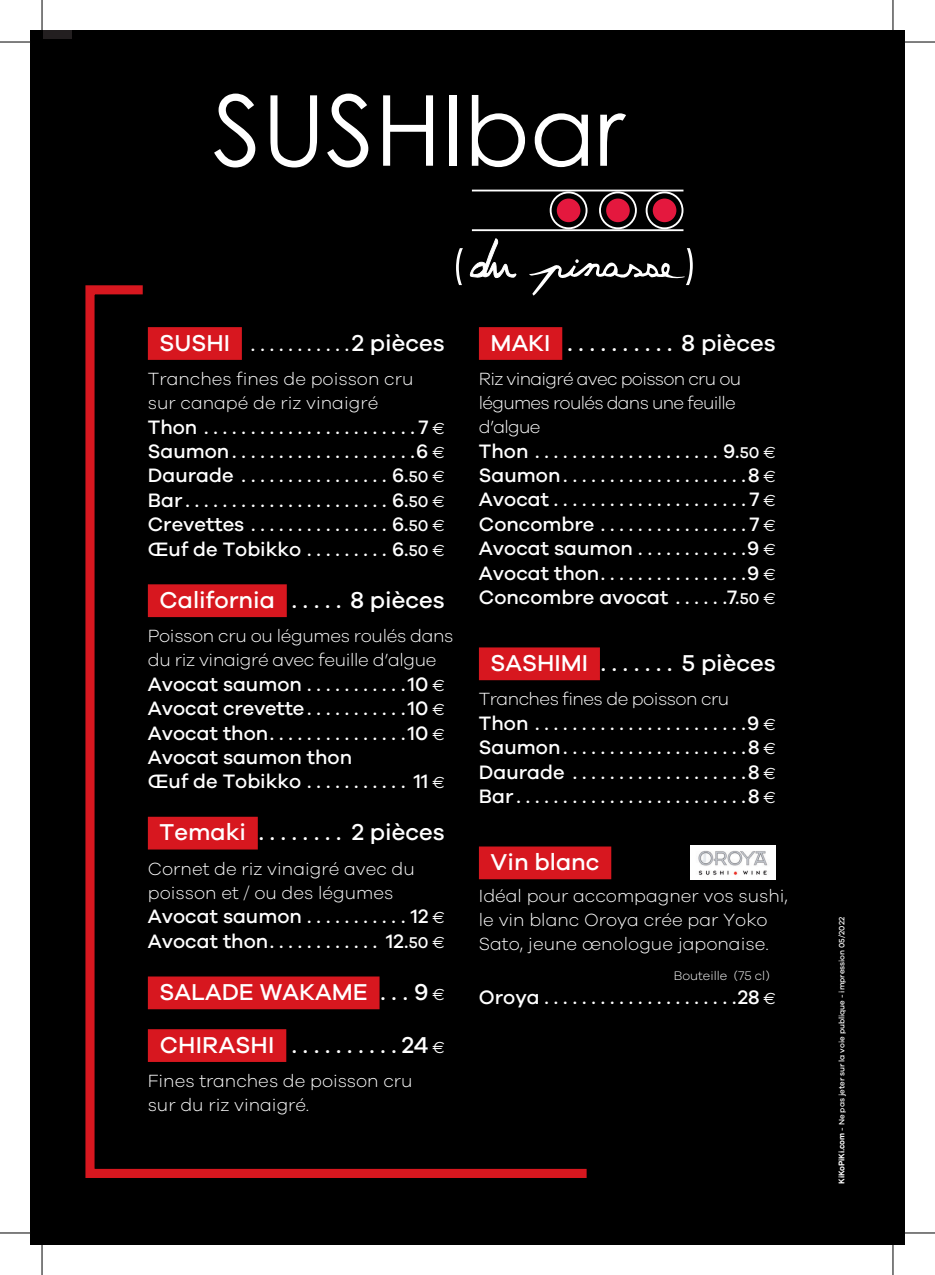
<style>
.page{position:relative;width:935px;height:1275px;background:#fff}
.page>*{position:absolute;margin:0;border:0;box-sizing:border-box;transform-origin:0 0}
.t1{font:500 23.6px "Galano Grotesque";color:#fff}
.t2{font:500 20px/24.4px "Galano Grotesque";color:#fff;text-align:justify}
.t3{font:300 18.2px/24px "Galano Grotesque";color:#fff}
.t4{font:300 18.2px/24px "Galano Grotesque";letter-spacing:-.04em;color:#fff}
.t5{font:300 18.2px/24px "Galano Grotesque";letter-spacing:-.02em;color:#fff}
.t6{font:300 18.2px "Galano Grotesque";letter-spacing:-.03em;color:#fff}
.t7{font:300 12.8px "Galano Grotesque";color:#fff}
.t8{font:500 8px "Galano Grotesque";color:#fff}
.s1{font-size:20px}
.s2{font-family:"Euro Sans";font-weight:400;font-size:16.4px}
.s3{font-size:16px}
.s4{font-family:"Swiss 721 BT Bold Rounded";font-weight:400}
</style>
<div class="page">
<div style="left:31px;top:31px;width:873px;height:1213px;background:#000"></div>
<div style="left:44px;top:31px;width:28px;height:8px;background:#231f20"></div>
<div style="left:479px;top:647px;width:121px;height:33px;background:#d7171f"></div>
<div style="left:479px;top:846px;width:132px;height:33px;background:#d7171f"></div>
<img style="left:690px;top:846px;width:85px;height:33px">
<svg style="left:85px;top:285px;width:510px;height:893px"></svg>
<svg style="left:472px;top:95px;width:53px;height:72px"></svg>
<svg style="left:534px;top:113px;width:54px;height:54px"></svg>
<svg style="left:600px;top:113px;width:26px;height:53px"></svg>
<svg style="left:214px;top:94px;width:41px;height:73px"></svg>
<svg style="left:270px;top:95px;width:47px;height:72px"></svg>
<svg style="left:327px;top:94px;width:41px;height:73px"></svg>
<svg style="left:383px;top:95px;width:50px;height:71px"></svg>
<div style="left:449px;top:95px;width:7px;height:71px;background:#fff"></div>
<hr style="left:472px;top:229px;width:211px;height:2px;background:#fff">
<hr style="left:472px;top:190px;width:211px;height:1px;background:#fff">
<svg style="left:549px;top:191px;width:38px;height:38px"></svg>
<div style="left:556px;top:198px;width:24px;height:24px;background:#e4183e;border-radius:50%"></div>
<svg style="left:645px;top:191px;width:38px;height:38px"></svg>
<div style="left:652px;top:198px;width:24px;height:24px;background:#e4183e;border-radius:50%"></div>
<svg style="left:599px;top:191px;width:37px;height:38px"></svg>
<div style="left:606px;top:198px;width:23px;height:24px;background:#e4183e;border-radius:50%"></div>
<svg style="left:456px;top:238px;width:61px;height:47px"></svg>
<svg style="left:529px;top:248px;width:163px;height:47px"></svg>
<hr style="left:0;top:42px;width:30px;height:1px;background:#000">
<hr style="left:904px;top:42px;width:30px;height:1px;background:#000">
<hr style="left:0;top:1232px;width:30px;height:1px;background:#000">
<hr style="left:904px;top:1232px;width:30px;height:1px;background:#000">
<hr style="left:42px;top:0;width:1px;height:30px;background:#000">
<hr style="left:42px;top:1245px;width:1px;height:30px;background:#000">
<hr style="left:892px;top:0;width:1px;height:30px;background:#000">
<hr style="left:892px;top:1245px;width:1px;height:30px;background:#000">
<p class="t1" style="left:159px;top:329px;width:286px">SUSHI <span class="s1">. . . . . . . . . .</span> 2 pièces</p>
<p class="t3" style="left:148px;top:366px;width:267px">Tranches fines de poisson cru sur canapé de riz vinaigré</p>
<p class="t2" style="left:148px;top:414px;width:298px">Thon . . . . . . . . . . . . . . . . . . . . . . 7 <span class="s2">* </span>Saumon . . . . . . . . . . . . . . . . . . . 6 <span class="s2">* </span>Daurade . . . . . . . . . . . . . . . . 6.<span class="s3">50</span> <span class="s2">* </span>Bar . . . . . . . . . . . . . . . . . . . . . . 6.<span class="s3">50</span> <span class="s2">* </span>Crevettes . . . . . . . . . . . . . . . 6.<span class="s3">50</span> <span class="s2">* </span>Œuf de Tobikko . . . . . . . . . 6.<span class="s3">50</span> <span class="s2">*</span></p>
<p class="t1" style="left:159px;top:586px;width:286px">California . . . . . 8 pièces</p>
<p class="t5" style="left:148px;top:623px;width:307px">Poisson cru ou légumes roulés dans du riz vinaigré avec feuille d’algue</p>
<p class="t2" style="left:148px;top:671px;width:298px;text-align:left">Avocat saumon . . . . . . . . . . 10 <span class="s2">*<br></span>Avocat crevette . . . . . . . . . . 10 <span class="s2">*<br></span>Avocat thon . . . . . . . . . . . . . . 10 <span class="s2">*<br></span>Avocat saumon thon<br>Œuf de Tobikko . . . . . . . . . . . 11 <span class="s2">*</span></p>
<p class="t1" style="left:159px;top:818px;width:286px">Temaki . . . . . . . . 2 pièces</p>
<p class="t3" style="left:148px;top:856px;width:268px">Cornet de riz vinaigré avec du poisson et / ou des légumes</p>
<p class="t2" style="left:148px;top:903px;width:298px">Avocat saumon . . . . . . . . . . . 12 <span class="s2">*<br></span>Avocat thon . . . . . . . . . . . . 12.<span class="s3">50</span> <span class="s2">*</span></p>
<p class="t1" style="left:159px;top:978px;width:286px">SALADE WAKAME . . . 9 <span class="s2">*</span></p>
<p class="t1" style="left:160px;top:1030px;width:286px">CHIRASHI . . . . . . . . . 24 <span class="s2">*</span></p>
<p class="t3" style="left:148px;top:1068px;width:266px">Fines tranches de poisson cru sur du riz vinaigré.</p>
<p class="t1" style="left:490px;top:329px;width:286px">MAKI . . . . . . . . . . 8 pièces</p>
<p class="t4" style="left:479px;top:366px;width:264px">Riz vinaigré avec poisson cru ou légumes roulés dans une feuille d’algue</p>
<p class="t2" style="left:479px;top:438px;width:298px">Thon . . . . . . . . . . . . . . . . . . . . 9.<span class="s3">50</span> <span class="s2">* </span>Saumon . . . . . . . . . . . . . . . . . . . 8 <span class="s2">* </span>Avocat . . . . . . . . . . . . . . . . . . . . 7 <span class="s2">* </span>Concombre . . . . . . . . . . . . . . . 7 <span class="s2">* </span>Avocat saumon . . . . . . . . . . . 9 <span class="s2">* </span>Avocat thon . . . . . . . . . . . . . . . 9 <span class="s2">* </span>Concombre avocat . . . . . 7.<span class="s3">50</span> <span class="s2">*</span></p>
<p class="t1" style="left:490px;top:649px;width:286px">SASHIMI . . . . . . . 5 pièces</p>
<p class="t6" style="left:479px;top:688px;width:252px">Tranches fines de poisson cru</p>
<p class="t2" style="left:479px;top:710px;width:298px">Thon . . . . . . . . . . . . . . . . . . . . . . 9 <span class="s2">* </span>Saumon . . . . . . . . . . . . . . . . . . . 8 <span class="s2">* </span>Daurade . . . . . . . . . . . . . . . . . . 8 <span class="s2">* </span>Bar . . . . . . . . . . . . . . . . . . . . . . . . 8 <span class="s2">*</span></p>
<p class="t1" style="left:490px;top:848px;width:110px">Vin blanc</p>
<p class="t3" style="left:479px;top:883px;width:310px">Idéal pour accompagner vos sushi, le vin blanc Oroya crée par Yoko<br>Sato, jeune œnologue japonaise.</p>
<p class="t7" style="left:673px;top:967px;width:97px">Bouteille (75 cl)</p>
<p class="t2" style="left:479px;top:984px;width:298px">Oroya ............... ...... 28<span class="s2">*</span></p>
<p class="t8" style="left:836px;top:1183px;width:268px;rotate:-90deg"><span class="s4">KiKoPiKi.com</span> - Ne pas jeter sur la voie publique - impression 05/2022</p>
</div>
